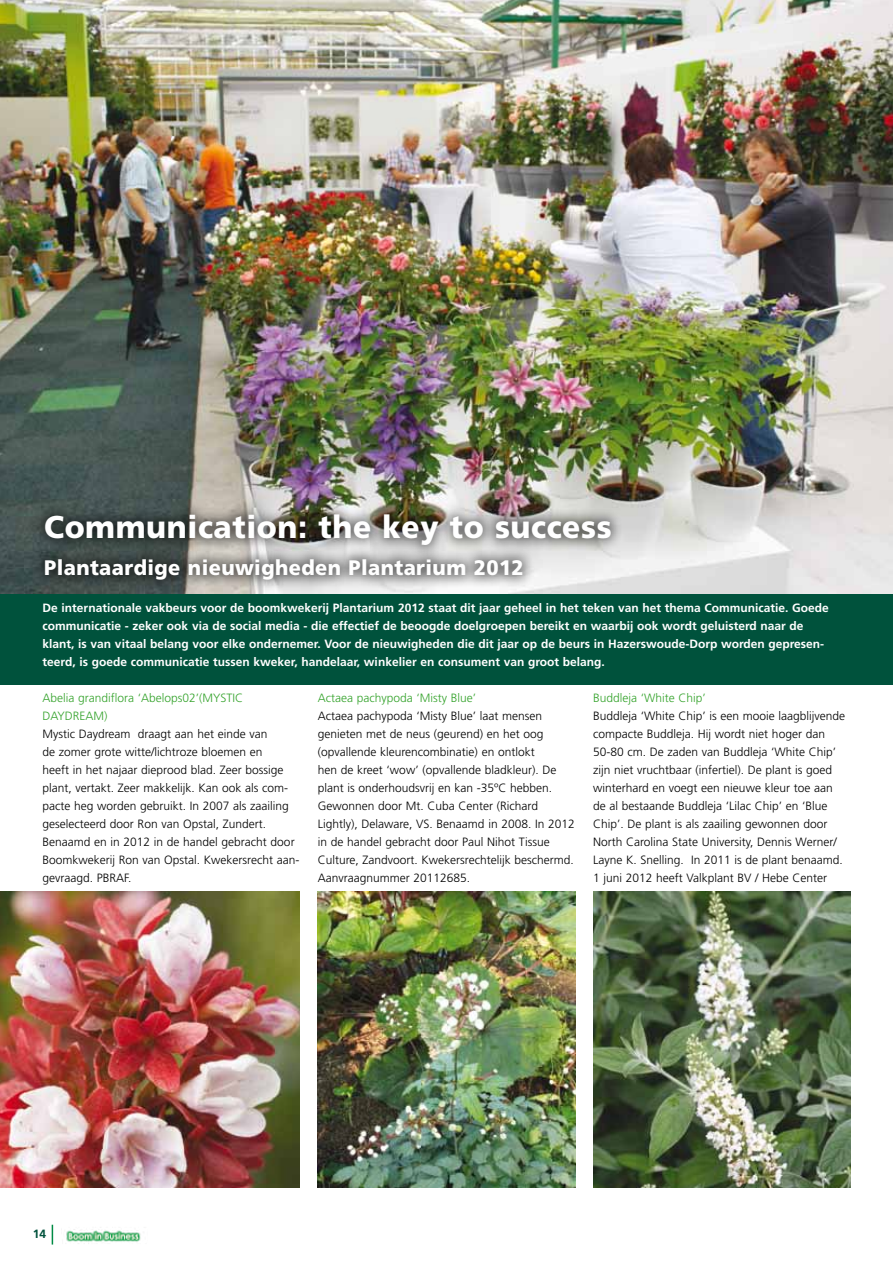
<style>
.page{position:relative;width:893px;height:1263px;background:#fff}
.page>*{position:absolute;margin:0;border:0;box-sizing:border-box;transform-origin:0 0}
.t1{font:900 31.5px "Frutiger";letter-spacing:.02em;color:#fff;scale:.95 1}
.t2{font:900 21px "Frutiger";letter-spacing:.02em;color:#fff;scale:.95 1}
.t3{font:300 12px/18px "Frutiger";color:#000}
.t4{font:700 12px/18px "Frutiger";color:#fff}
.t5{font:300 12px/18px "Frutiger";color:#35a32c}
.t6{font:700 12px "Frutiger";color:#00523c}
</style>
<div class="page">
<svg style="left:52px;top:1225px;width:1px;height:19px"></svg>
<img style="left:66px;top:1229px;width:75px;height:15px">
<img style="left:0;top:0;width:893px;height:595px">
<div style="left:32px;top:500px;width:592px;height:58px;background:#000;opacity:.5"></div>
<div style="left:32px;top:545px;width:504px;height:48px;background:#000;opacity:.5"></div>
<div style="left:0;top:595px;width:893px;height:90px;background:#00523c"></div>
<img style="left:0;top:892px;width:300px;height:295px">
<img style="left:318px;top:892px;width:257px;height:295px">
<img style="left:593px;top:892px;width:257px;height:295px">
<h1 class="t1" style="left:44px;top:508px;width:599px">Communication: the key to success</h1>
<h2 class="t2" style="left:44px;top:555px;width:506px">Plantaardige nieuwigheden Plantarium 2012</h2>
<p class="t4" style="left:43px;top:599px;width:788px">De internationale vakbeurs voor de boomkwekerij Plantarium 2012 staat dit jaar geheel in het teken van het thema Communicatie. Goede communicatie - zeker ook via de social media - die effectief de beoogde doelgroepen bereikt en waarbij ook wordt geluisterd naar de klant, is van vitaal belang voor elke ondernemer. Voor de nieuwigheden die dit jaar op de beurs in Hazerswoude-Dorp worden gepresen&shy;teerd, is goede communicatie tussen kweker, handelaar, winkelier en consument van groot belang.</p>
<p class="t5" style="left:43px;top:689px;width:202px">Abelia grandiflora ‘Abelops02’(MYSTIC<br>DAYDREAM)</p>
<p class="t3" style="left:43px;top:725px;width:258px">Mystic Daydream draagt aan het einde van<br>de zomer grote witte/lichtroze bloemen en<br>heeft in het najaar dieprood blad. Zeer bossige plant, vertakt. Zeer makkelijk. Kan ook als com&shy;pacte heg worden gebruikt. In 2007 als zaailing geselecteerd door Ron van Opstal, Zundert.<br>Benaamd en in 2012 in de handel gebracht door Boomkwekerij Ron van Opstal. Kwekersrecht aan&shy;gevraagd. PBRAF.</p>
<p class="t5" style="left:318px;top:689px;width:160px">Actaea pachypoda ‘Misty Blue’</p>
<p class="t3" style="left:318px;top:707px;width:258px">Actaea pachypoda ‘Misty Blue’ laat mensen genieten met de neus (geurend) en het oog (opvallende kleurencombinatie) en ontlokt<br>hen de kreet ‘wow’ (opvallende bladkleur). De plant is onderhoudsvrij en kan -35ºC hebben.<br>Gewonnen door Mt. Cuba Center (Richard Lightly), Delaware, VS. Benaamd in 2008. In 2012 in de handel gebracht door Paul Nihot Tissue Culture, Zandvoort. Kwekersrechtelijk beschermd.<br>Aanvraagnummer 20112685.</p>
<p class="t5" style="left:593px;top:689px;width:114px">Buddleja ‘White Chip’</p>
<p class="t3" style="left:593px;top:707px;width:254px">Buddleja ‘White Chip’ is een mooie laagblijvende compacte Buddleja. Hij wordt niet hoger dan 50-80 cm. De zaden van Buddleja ‘White Chip’ zijn niet vruchtbaar (infertiel). De plant is goed winterhard en voegt een nieuwe kleur toe aan de al bestaande Buddleja ‘Lilac Chip’ en ‘Blue Chip’. De plant is als zaailing gewonnen door North Carolina State University, Dennis Werner/ Layne K. Snelling. In 2011 is de plant benaamd.<br>1 juni 2012 heeft Valkplant BV / Hebe Center</p>
<p class="t6" style="left:33px;top:1227px;width:15px">14</p>
</div>
